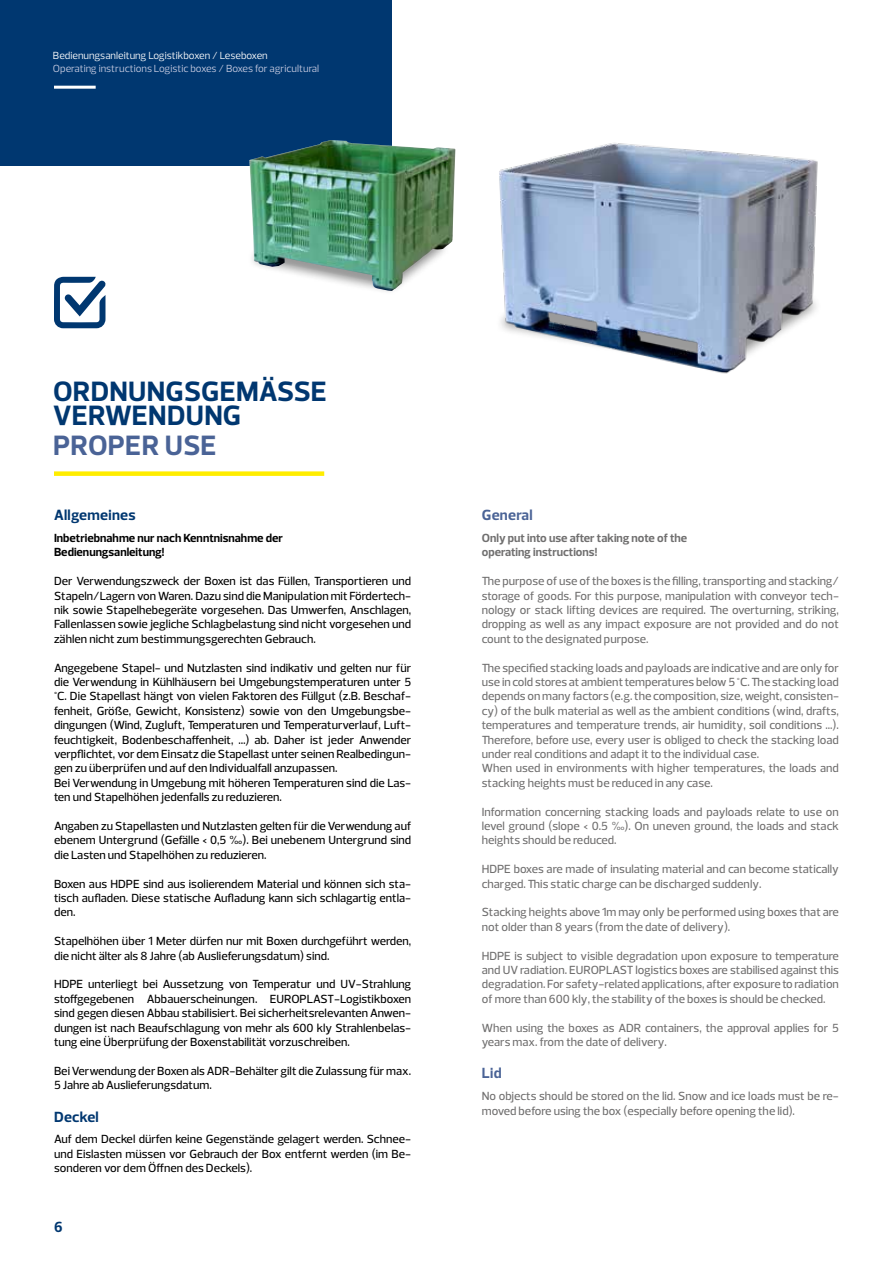
<style>
.page{position:relative;width:893px;height:1263px;background:#fff}
.page>*{position:absolute;margin:0;border:0;box-sizing:border-box;transform-origin:0 0}
.t1{font:700 28.5px/24px "Prelo";color:#003770}
.t2{font:700 28.5px "Prelo";letter-spacing:.015em;color:#4a6396}
.t3{font:700 15px "Prelo";letter-spacing:.02em;color:#003770}
.t4{font:700 15px "Prelo";letter-spacing:.02em;color:#4a6396}
.t5{font:500 12px/14.4px "Prelo";color:#000;text-align:justify}
.t6{font:500 12px/14.4px "Prelo";color:#706f6f}
.t7{font:700 12px/14.4px "Prelo";color:#000}
.t8{font:700 12px/14.4px "Prelo";color:#706f6f}
.t9{font:10.5px "Prelo";color:#c7cbe1}
.t10{font:10.5px "Prelo";color:#fff}
</style>
<div class="page">
<div style="left:0;top:0;width:391px;height:166px;background:#003770"></div>
<div style="left:54px;top:471px;width:270px;height:5px;background:#ffed00"></div>
<img style="left:455px;top:143px;width:363px;height:231px">
<img style="left:249px;top:140px;width:206px;height:151px">
<svg style="left:54px;top:277px;width:52px;height:51px"></svg>
<hr style="left:54px;top:86px;width:42px;height:3px;background:#fff">
<p class="t10" style="left:53px;top:49px;width:216px">Bedienungsanleitung Logistikboxen / Leseboxen</p>
<p class="t9" style="left:53px;top:62px;width:268px">Operating instructions Logistic boxes / Boxes for agricultural</p>
<h1 class="t1" style="left:53px;top:380px;width:275px">ORDNUNGSGEMÄSSE<br>VERWENDUNG</h1>
<h1 class="t2" style="left:53px;top:428px;width:165px">PROPER USE</h1>
<p class="t3" style="left:54px;top:506px;width:83px">Allgemeines</p>
<p class="t7" style="left:54px;top:531px;width:230px">Inbetriebnahme nur nach Kenntnisnahme der<br>Bedienungsanleitung!</p>
<p class="t5" style="left:54px;top:574px;width:359px">Der Verwendungszweck der Boxen ist das Füllen, Transportieren und Stapeln/Lagern von Waren. Dazu sind die Manipulation mit Fördertech&shy;nik sowie Stapelhebegeräte vorgesehen. Das Umwerfen, Anschlagen, Fallenlassen sowie jegliche Schlagbelastung sind nicht vorgesehen und zählen nicht zum bestimmungsgerechten Gebrauch.</p>
<p class="t5" style="left:54px;top:660px;width:359px;text-align:left">Angegebene Stapel- und Nutzlasten sind indikativ und gelten nur für die Verwendung in Kühlhäusern bei Umgebungstemperaturen unter 5 °C. Die Stapellast hängt von vielen Faktoren des Füllgut (z.B. Beschaf&shy;fenheit, Größe, Gewicht, Konsistenz) sowie von den Umgebungsbe&shy;dingungen (Wind, Zugluft, Temperaturen und Temperaturverlauf, Luft&shy;feuchtigkeit, Bodenbeschaffenheit, …) ab. Daher ist jeder Anwender verpflichtet, vor dem Einsatz die Stapellast unter seinen Realbedingun&shy;gen zu überprüfen und auf den Individualfall anzupassen.<br>Bei Verwendung in Umgebung mit höheren Temperaturen sind die Las&shy;ten und Stapelhöhen jedenfalls zu reduzieren.</p>
<p class="t5" style="left:54px;top:819px;width:359px">Angaben zu Stapellasten und Nutzlasten gelten für die Verwendung auf ebenem Untergrund (Gefälle &lt; 0,5 ‰). Bei unebenem Untergrund sind die Lasten und Stapelhöhen zu reduzieren.</p>
<p class="t5" style="left:54px;top:876px;width:359px">Boxen aus HDPE sind aus isolierendem Material und können sich sta&shy;tisch aufladen. Diese statische Aufladung kann sich schlagartig entla&shy;den.</p>
<p class="t5" style="left:54px;top:934px;width:359px">Stapelhöhen über 1 Meter dürfen nur mit Boxen durchgeführt werden, die nicht älter als 8 Jahre (ab Auslieferungsdatum) sind.</p>
<p class="t5" style="left:54px;top:977px;width:359px">HDPE unterliegt bei Aussetzung von Temperatur und UV-Strahlung stoffgegebenen Abbauerscheinungen. EUROPLAST-Logistikboxen sind gegen diesen Abbau stabilisiert. Bei sicherheitsrelevanten Anwen&shy;dungen ist nach Beaufschlagung von mehr als 600 kly Strahlenbelas&shy;tung eine Überprüfung der Boxenstabilität vorzuschreiben.</p>
<p class="t5" style="left:54px;top:1063px;width:359px">Bei Verwendung der Boxen als ADR-Behälter gilt die Zulassung für max.<br>5 Jahre ab Auslieferungsdatum.</p>
<p class="t3" style="left:54px;top:1107px;width:46px">Deckel</p>
<p class="t5" style="left:54px;top:1132px;width:359px">Auf dem Deckel dürfen keine Gegenstände gelagert werden. Schnee&shy;und Eislasten müssen vor Gebrauch der Box entfernt werden (im Be&shy;sonderen vor dem Öffnen des Deckels).</p>
<p class="t3" style="left:54px;top:1217px;width:10px">6</p>
<p class="t4" style="left:482px;top:506px;width:52px">General</p>
<p class="t8" style="left:482px;top:531px;width:207px">Only put into use after taking note of the operating instructions!</p>
<p class="t6" style="left:482px;top:574px;width:359px;text-align:justify">The purpose of use of the boxes is the filling, transporting and stacking/ storage of goods. For this purpose, manipulation with conveyor tech&shy;nology or stack lifting devices are required. The overturning, striking, dropping as well as any impact exposure are not provided and do not count to the designated purpose.</p>
<p class="t6" style="left:482px;top:660px;width:359px">The specified stacking loads and payloads are indicative and are only for use in cold stores at ambient temperatures below 5 °C. The stacking load depends on many factors (e.g. the composition, size, weight, consisten&shy;cy) of the bulk material as well as the ambient conditions (wind, drafts, temperatures and temperature trends, air humidity, soil conditions ...).<br>Therefore, before use, every user is obliged to check the stacking load under real conditions and adapt it to the individual case.<br>When used in environments with higher temperatures, the loads and stacking heights must be reduced in any case.</p>
<p class="t6" style="left:482px;top:804px;width:359px;text-align:justify">Information concerning stacking loads and payloads relate to use on level ground (slope &lt; 0.5 ‰). On uneven ground, the loads and stack heights should be reduced.</p>
<p class="t6" style="left:482px;top:862px;width:359px">HDPE boxes are made of insulating material and can become statically charged. This static charge can be discharged suddenly.</p>
<p class="t6" style="left:482px;top:905px;width:359px">Stacking heights above 1m may only be performed using boxes that are not older than 8 years (from the date of delivery).</p>
<p class="t6" style="left:482px;top:948px;width:359px;text-align:justify">HDPE is subject to visible degradation upon exposure to temperature and UV radiation. EUROPLAST logistics boxes are stabilised against this degradation. For safety-related applications, after exposure to radiation of more than 600 kly, the stability of the boxes is should be checked.</p>
<p class="t6" style="left:482px;top:1020px;width:359px">When using the boxes as ADR containers, the approval applies for 5 years max. from the date of delivery.</p>
<p class="t4" style="left:482px;top:1064px;width:21px">Lid</p>
<p class="t6" style="left:482px;top:1089px;width:359px">No objects should be stored on the lid. Snow and ice loads must be re&shy;moved before using the box (especially before opening the lid).</p>
</div>
